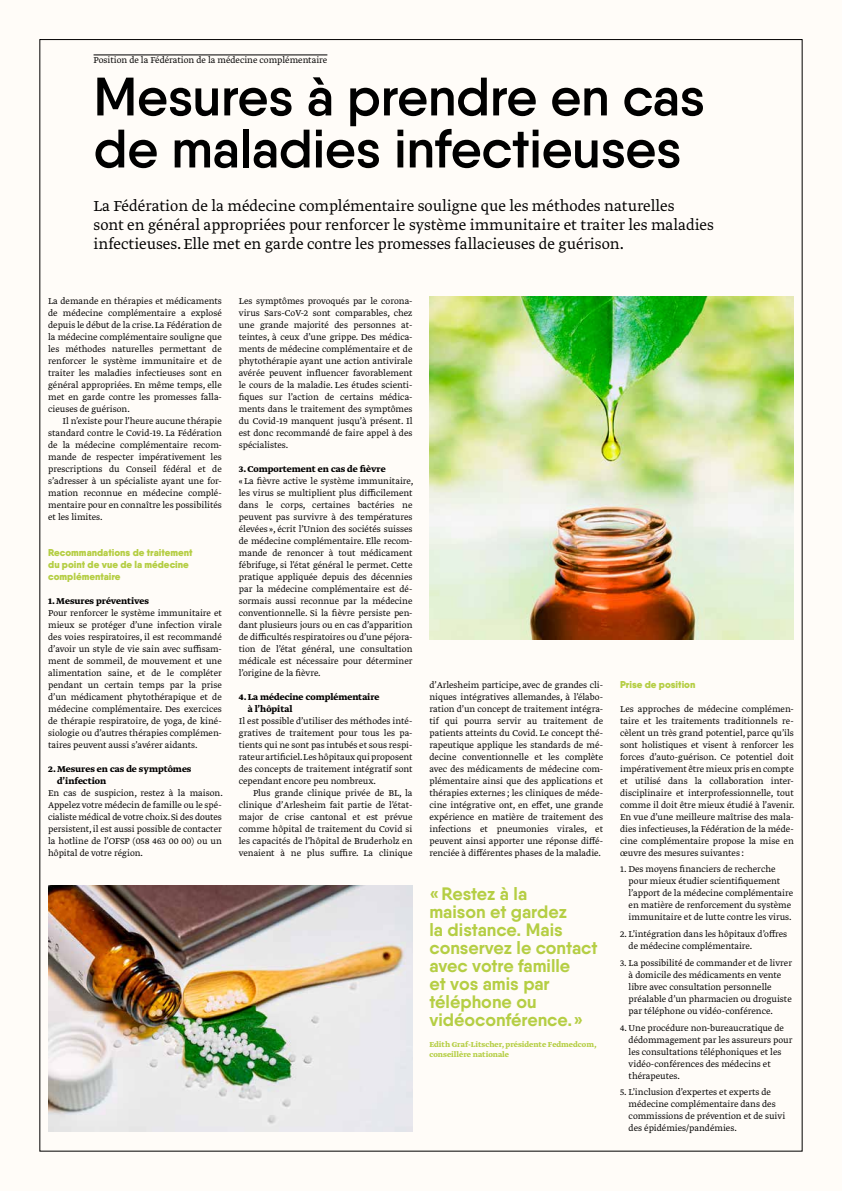
<style>
.page{position:relative;width:842px;height:1191px;background:#fffcf8}
.page>*{position:absolute;margin:0;border:0;box-sizing:border-box;transform-origin:0 0}
.t1{font:600 54px/52px "Qanelas";letter-spacing:-.005em;color:#000}
.t2{font:700 18px/18px "Qanelas";color:#b5ce44}
.t3{font:300 17px/19px "Greta Text";color:#000}
.t4{font:300 10px/12px "Greta Text";color:#000;text-align:justify}
.t5{font:700 10px/12px "Greta Text";color:#000}
.t6{font:900 10px/12px "Qanelas";color:#b5ce44}
.t7{font:700 8.5px/10px "Greta Text";color:#b5ce44}
</style>
<div class="page">
<img style="left:429px;top:296px;width:365px;height:343px">
<hr style="left:94px;top:55px;width:233px;height:1px;background:#000">
<img style="left:48px;top:885px;width:364px;height:246px">
<p class="t4" style="left:94px;top:55px;width:235px">Position de la Fédération de la médecine complémentaire</p>
<h1 class="t1" style="left:94px;top:70px;width:613px">Mesures à prendre en cas de maladies infectieuses</h1>
<p class="t3" style="left:94px;top:197px;width:622px">La Fédération de la médecine complémentaire souligne que les méthodes naturelles<br>sont en général appropriées pour renforcer le système immunitaire et traiter les maladies infectieuses. Elle met en garde contre les promesses fallacieuses de guérison.</p>
<p class="t4" style="left:48px;top:295px;width:175px">La demande en thérapies et médicaments de médecine complémentaire a explosé depuis le début de la crise. La Fédération de la médecine complémentaire souligne que les méthodes naturelles permettant de renforcer le système immunitaire et de traiter les maladies infectieuses sont en général appropriées. En même temps, elle met en garde contre les promesses falla&shy;cieuses de guérison.</p>
<p class="t4" style="left:48px;top:415px;width:175px;text-indent:14px">Il n’existe pour l’heure aucune thérapie standard contre le Covid-19. La Fédération de la médecine complémentaire recom&shy;mande de respecter impérativement les prescriptions du Conseil fédéral et de s’adresser à un spécialiste ayant une for&shy;mation reconnue en médecine complé&shy;mentaire pour en connaître les possibilités et les limites.</p>
<p class="t6" style="left:48px;top:546px;width:146px">Recommandations de traitement du point de vue de la médecine complémentaire</p>
<p class="t5" style="left:48px;top:595px;width:102px">1. Mesures préventives</p>
<p class="t4" style="left:48px;top:607px;width:175px">Pour renforcer le système immunitaire et mieux se protéger d’une infection virale des voies respiratoires, il est recommandé d’avoir un style de vie sain avec suffisam&shy;ment de sommeil, de mouvement et une alimentation saine, et de le compléter pendant un certain temps par la prise d’un médicament phytothérapique et de médecine complémentaire. Des exercices de thérapie respiratoire, de yoga, de kiné&shy;siologie ou d’autres thérapies complémen&shy;taires peuvent aussi s’avérer aidants.</p>
<p class="t5" style="left:57px;top:763px;width:136px;text-indent:-9px">2. Mesures en cas de symptômes d’infection</p>
<p class="t4" style="left:48px;top:787px;width:176px">En cas de suspicion, restez à la maison.<br>Appelez votre médecin de famille ou le spé&shy;cialiste médical de votre choix. Si des doutes persistent, il est aussi possible de contacter la hotline de l’OFSP (058 463 00 00) ou un hôpital de votre région.</p>
<p class="t4" style="left:239px;top:295px;width:175px">Les symptômes provoqués par le corona&shy;virus Sars-CoV-2 sont comparables, chez une grande majorité des personnes at&shy;teintes, à ceux d’une grippe. Des médica&shy;ments de médecine complémentaire et de phytothérapie ayant une action antivirale avérée peuvent influencer favorablement le cours de la maladie. Les études scienti&shy;fiques sur l’action de certains médica&shy;ments dans le traitement des symptômes du Covid-19 manquent jusqu’à présent. Il est donc recommandé de faire appel à des spécialistes.</p>
<p class="t5" style="left:239px;top:463px;width:148px">3. Comportement en cas de fièvre</p>
<p class="t4" style="left:239px;top:475px;width:176px">«La fièvre active le système immunitaire, les virus se multiplient plus difficilement dans le corps, certaines bactéries ne peuvent pas survivre à des températures élevées», écrit l’Union des sociétés suisses de médecine complémentaire. Elle recom&shy;mande de renoncer à tout médicament fébrifuge, si l’état général le permet. Cette pratique appliquée depuis des décennies par la médecine complémentaire est dé&shy;sormais aussi reconnue par la médecine conventionnelle. Si la fièvre persiste pen&shy;dant plusieurs jours ou en cas d’apparition de difficultés respiratoires ou d’une péjora&shy;tion de l’état général, une consultation médicale est nécessaire pour déterminer l’origine de la fièvre.</p>
<p class="t5" style="left:248px;top:691px;width:133px;text-indent:-9px">4. La médecine complémentaire à l’hôpital</p>
<p class="t4" style="left:239px;top:715px;width:175px">Il est possible d’utiliser des méthodes inté&shy;gratives de traitement pour tous les pa&shy;tients qui ne sont pas intubés et sous respi&shy;rateur artificiel.Les hôpitaux qui proposent des concepts de traitement intégratif sont cependant encore peu nombreux.</p>
<p class="t4" style="left:239px;top:787px;width:175px;text-indent:14px">Plus grande clinique privée de BL, la clinique d’Arlesheim fait partie de l’état&shy;major de crise cantonal et est prévue comme hôpital de traitement du Covid si les capacités de l’hôpital de Bruderholz en venaient à ne plus suffire. La clinique</p>
<p class="t4" style="left:429px;top:679px;width:175px">d’Arlesheim participe, avec de grandes cli&shy;niques intégratives allemandes, à l’élabo&shy;ration d’un concept de traitement intégra&shy;tif qui pourra servir au traitement de patients atteints du Covid. Le concept thé&shy;rapeutique applique les standards de mé&shy;decine conventionnelle et les complète avec des médicaments de médecine com&shy;plémentaire ainsi que des applications et thérapies externes; les cliniques de méde&shy;cine intégrative ont, en effet, une grande expérience en matière de traitement des infections et pneumonies virales, et peuvent ainsi apporter une réponse diffé&shy;renciée à différentes phases de la maladie.</p>
<h2 class="t2" style="left:429px;top:884px;width:169px">«Restez à la<br>maison et gardez<br>la distance. Mais conservez le contact avec votre famille<br>et vos amis par téléphone ou vidéoconférence.»</h2>
<p class="t7" style="left:429px;top:1039px;width:169px">Edith Graf-Litscher, présidente Fedmedcom, conseillère nationale</p>
<p class="t6" style="left:620px;top:678px;width:77px">Prise de position</p>
<p class="t4" style="left:620px;top:703px;width:176px">Les approches de médecine complémen&shy;taire et les traitements traditionnels re&shy;cèlent un très grand potentiel, parce qu’ils sont holistiques et visent à renforcer les forces d’auto-guérison. Ce potentiel doit impérativement être mieux pris en compte et utilisé dans la collaboration inter&shy;disciplinaire et interprofessionnelle, tout comme il doit être mieux étudié à l’avenir.<br>En vue d’une meilleure maîtrise des mala&shy;dies infectieuses, la Fédération de la méde&shy;cine complémentaire propose la mise en œuvre des mesures suivantes:</p>
<p class="t4" style="left:629px;top:864px;width:166px;text-align:left;text-indent:-8px">1. Des moyens financiers de recherche pour mieux étudier scientifiquement l’apport de la médecine complémentaire en matière de renforcement du système immunitaire et de lutte contre les virus.</p>
<p class="t4" style="left:629px;top:928px;width:160px;text-indent:-8px">2. L’intégration dans les hôpitaux d’offres de médecine complémentaire.</p>
<p class="t4" style="left:629px;top:957px;width:165px;text-align:left;text-indent:-8px">3. La possibilité de commander et de livrer à domicile des médicaments en vente libre avec consultation personnelle préalable d’un pharmacien ou droguiste par téléphone ou vidéo-conférence.</p>
<p class="t4" style="left:629px;top:1022px;width:165px;text-align:left;text-indent:-8px">4. Une procédure non-bureaucratique de dédommagement par les assureurs pour les consultations téléphoniques et les vidéo-conférences des médecins et thérapeutes.</p>
<p class="t4" style="left:629px;top:1086px;width:158px;text-align:left;text-indent:-8px">5. L’inclusion d’expertes et experts de médecine complémentaire dans des commissions de prévention et de suivi des épidémies/pandémies.</p>
</div>
